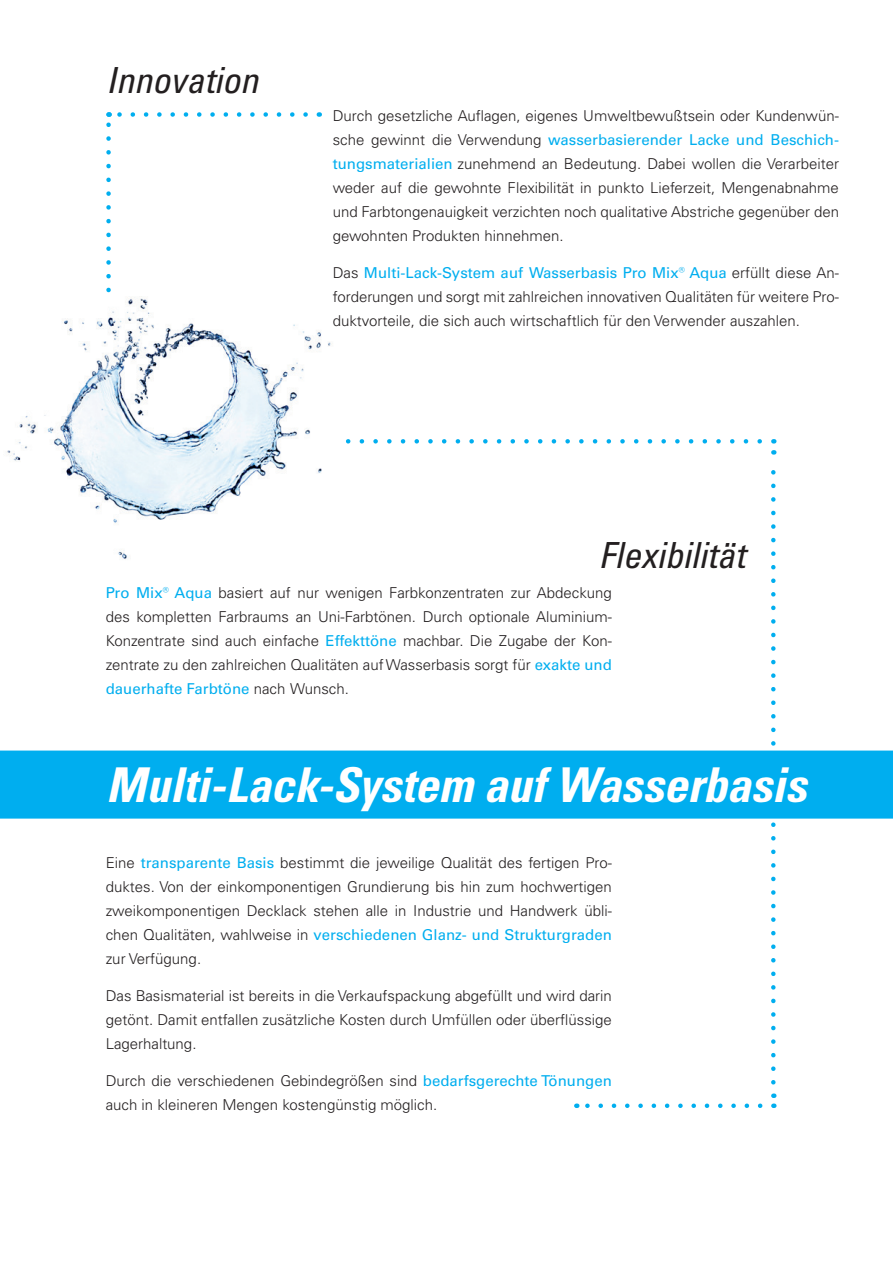
<style>
.page{position:relative;width:893px;height:1263px;background:#fff}
.page>*{position:absolute;margin:0;border:0;box-sizing:border-box;transform-origin:0 0}
.t1{font:48px "Univers LTCYR 67 Bold Cond Obl";letter-spacing:-.005em;color:#fff}
.t2{font:36px "Univers LTCYR 57 Condensed Obl";color:#231f20}
.t3{font:300 15px/24px "Univers LTCYR 45";color:#231f20;text-align:justify}
.t4{font:15px "Univers LTCYR 55 Roman";color:#00aeef}
.s1{font-family:"Univers LTCYR 45";font-weight:300;color:#231f20}
.s2{font-family:"Univers LTCYR 55 Roman";font-weight:400;color:#00aeef}
</style>
<div class="page">
<svg style="left:346px;top:439px;width:414px;height:5px"></svg>
<svg style="left:106px;top:112px;width:200px;height:185px"></svg>
<svg style="left:771px;top:450px;width:5px;height:632px"></svg>
<img style="left:6px;top:298px;width:325px;height:261px">
<div style="left:0;top:750px;width:893px;height:69px;background:#00aeef"></div>
<svg style="left:585px;top:1103px;width:175px;height:5px"></svg>
<h2 class="t2" style="left:106px;top:57px;width:153px">Innovation</h2>
<p class="t3" style="left:333px;top:104px;width:508px">Durch gesetzliche Auflagen, eigenes Umweltbewußtsein oder Kundenwün-</p>
<p class="t4" style="left:333px;top:130px;width:508px"><span class="s1">sche gewinnt die Verwendung</span> wasserbasierender Lacke und Beschich-</p>
<p class="t3" style="left:333px;top:152px;width:508px"><span class="s2">tungsmaterialien</span> zunehmend an Bedeutung. Dabei wollen die Verarbeiter weder auf die gewohnte Flexibilität in punkto Lieferzeit, Mengenabnahme und Farbtongenauigkeit verzichten noch qualitative Abstriche gegenüber den gewohnten Produkten hinnehmen.</p>
<p class="t4" style="left:333px;top:262px;width:508px"><span class="s1">Das</span> Multi-Lack-System auf Wasserbasis Pro Mix® Aqua <span class="s1">erfüllt diese An-</span></p>
<p class="t3" style="left:333px;top:284px;width:508px">forderungen und sorgt mit zahlreichen innovativen Qualitäten für weitere Pro&shy;duktvorteile, die sich auch wirtschaftlich für den Verwender auszahlen.</p>
<h2 class="t2" style="left:599px;top:532px;width:147px">Flexibilität</h2>
<p class="t3" style="left:106px;top:580px;width:508px"><span class="s2">Pro Mix® Aqua</span> basiert auf nur wenigen Farbkonzentraten zur Abdeckung des kompletten Farbraums an Uni-Farbtönen. Durch optionale Aluminium-Konzentrate sind auch einfache <span class="s2">Effekttöne</span> machbar. Die Zugabe der Kon&shy;zentrate zu den zahlreichen Qualitäten auf Wasserbasis sorgt für <span class="s2">exakte und</span></p>
<p class="t4" style="left:106px;top:678px;width:245px">dauerhafte Farbtöne <span class="s1">nach Wunsch.</span></p>
<h1 class="t1" style="left:106px;top:755px;width:702px">Multi-Lack-System auf Wasserbasis</h1>
<p class="t3" style="left:106px;top:850px;width:508px">Eine <span class="s2">transparente Basis</span> bestimmt die jeweilige Qualität des fertigen Pro&shy;duktes. Von der einkomponentigen Grundierung bis hin zum hochwertigen zweikomponentigen Decklack stehen alle in Industrie und Handwerk übli-</p>
<p class="t4" style="left:106px;top:924px;width:508px"><span class="s1">chen Qualitäten, wahlweise in</span> verschiedenen Glanz- und Strukturgraden</p>
<p class="t3" style="left:106px;top:946px;width:97px">zur Verfügung.</p>
<p class="t3" style="left:106px;top:983px;width:508px">Das Basismaterial ist bereits in die Verkaufspackung abgefüllt und wird darin getönt. Damit entfallen zusätzliche Kosten durch Umfüllen oder überflüssige Lagerhaltung.</p>
<p class="t3" style="left:106px;top:1068px;width:508px">Durch die verschiedenen Gebindegrößen sind <span class="s2">bedarfsgerechte Tönungen </span>auch in kleineren Mengen kostengünstig möglich.</p>
</div>
